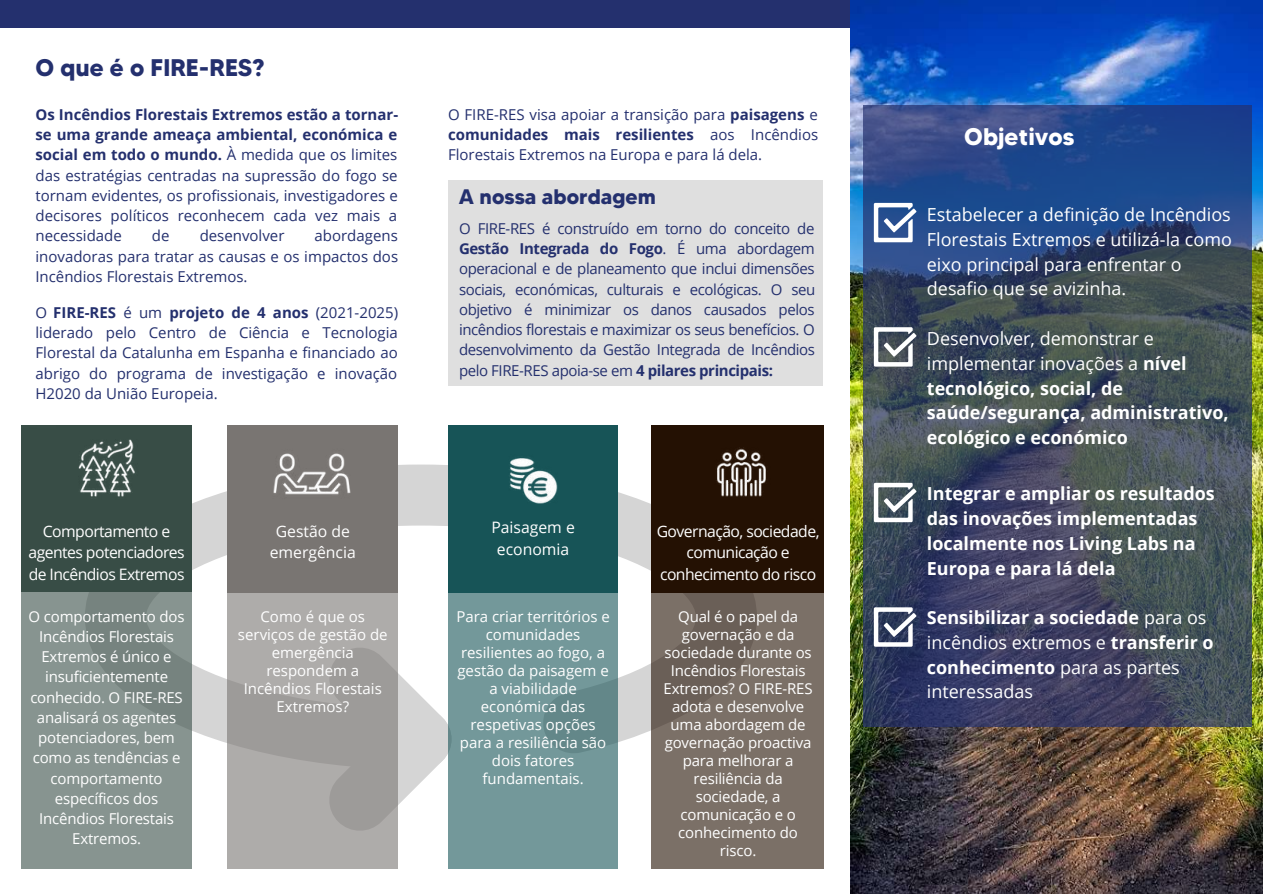
<style>
.page{position:relative;width:1263px;height:894px;background:#fff}
.page>*{position:absolute;margin:0;border:0;box-sizing:border-box;transform-origin:0 0}
.t1{font:700 24px "MADETOMMY";color:#24306e}
.t2{font:700 24px "MADETOMMY";color:#fff}
.t3{font:700 21px "MADETOMMY";color:#24306e}
.t4{font:700 18px/24.8px "Open Sans";color:#fff}
.t5{font:18px/24.8px "Open Sans";color:#fff}
.t6{font:15.75px/21.3px "Open Sans";letter-spacing:-.035em;color:#fff;text-align:center}
.t7{font:15.75px/21.3px "Open Sans";color:#fff;text-align:center}
.t8{font:15px/20.2px "Open Sans";color:#24306e;text-align:justify}
.t9{font:15px/18px "Open Sans";letter-spacing:-.01em;color:#fff;text-align:center}
.s1{font-weight:700}
.s2{font-weight:400}
</style>
<div class="page">
<img style="left:850px;top:0;width:413px;height:893px">
<svg style="left:191px;top:464px;width:460px;height:305px"></svg>
<svg style="left:397px;top:644px;width:51px;height:189px"></svg>
<div style="left:651px;top:425px;width:172px;height:165px;background:#241103"></div>
<img style="left:712px;top:441px;width:59px;height:64px">
<img style="left:21px;top:425px;width:170px;height:443px">
<img style="left:70px;top:439px;width:73px;height:68px">
<div style="left:448px;top:425px;width:170px;height:165px;background:#175457"></div>
<img style="left:506px;top:448px;width:53px;height:66px">
<div style="left:228px;top:425px;width:169px;height:165px;background:#797572"></div>
<img style="left:273px;top:442px;width:80px;height:62px">
<img style="left:228px;top:590px;width:169px;height:278px">
<img style="left:448px;top:590px;width:170px;height:278px">
<img style="left:651px;top:590px;width:172px;height:278px">
<div style="left:0;top:0;width:850px;height:28px;background:#24306e"></div>
<svg style="left:863px;top:105px;width:388px;height:621px;background:#3a4a66"></svg>
<svg style="left:874px;top:482px;width:42px;height:40px"></svg>
<svg style="left:874px;top:607px;width:42px;height:39px"></svg>
<svg style="left:874px;top:327px;width:42px;height:39px"></svg>
<svg style="left:874px;top:203px;width:42px;height:39px"></svg>
<div style="left:448px;top:180px;width:374px;height:206px;background:#dfdfdf"></div>
<h1 class="t1" style="left:35px;top:53px;width:231px">O que é o FIRE-RES?</h1>
<p class="t8" style="left:35px;top:104px;width:364px"><span class="s1">Os Incêndios Florestais Extremos estão a tornar&shy;se uma grande ameaça ambiental, económica e social em todo o mundo.</span> À medida que os limites das estratégias centradas na supressão do fogo se tornam evidentes, os profissionais, investigadores e decisores políticos reconhecem cada vez mais a necessidade</p>
<p class="t8" style="left:35px;top:225px;width:364px;text-indent:279px">abordagens inovadoras para tratar as causas e os impactos dos Incêndios Florestais Extremos.</p>
<p class="t8" style="left:35px;top:302px;width:364px">O <span class="s1">FIRE-RES</span> é um <span class="s1">projeto de 4 anos</span> (2021-2025) liderado pelo Centro de Ciência e Tecnologia Florestal da Catalunha em Espanha e financiado ao abrigo do programa de investigação e inovação H2020 da União Europeia.</p>
<p class="t8" style="left:152px;top:225px;width:19px">de</p>
<p class="t8" style="left:200px;top:225px;width:86px">desenvolver</p>
<p class="t8" style="left:448px;top:104px;width:372px">O FIRE-RES visa apoiar a transição para <span class="s1">paisagens</span> e <span class="s1">comunidades mais resilientes</span> aos Incêndios Florestais Extremos na Europa e para lá dela.</p>
<h2 class="t3" style="left:459px;top:184px;width:199px">A nossa abordagem</h2>
<p class="t8" style="left:459px;top:218px;width:358px">O FIRE-RES é construído em torno do conceito de <span class="s1">Gestão Integrada do Fogo</span>. É uma abordagem operacional e de planeamento que inclui dimensões sociais, económicas, culturais e ecológicas. O seu objetivo é minimizar os danos causados pelos incêndios florestais e maximizar os seus benefícios. O desenvolvimento da Gestão Integrada de Incêndios pelo FIRE-RES apoia-se em <span class="s1">4 pilares principais:</span></p>
<p class="t7" style="left:491px;top:516px;width:85px">Paisagem e economia</p>
<p class="t6" style="left:28px;top:520px;width:158px">Comportamento e agentes potenciadores de Incêndios Extremos</p>
<p class="t7" style="left:270px;top:520px;width:88px">Gestão de emergência</p>
<p class="t6" style="left:657px;top:520px;width:164px">Governação, sociedade, comunicação e conhecimento do risco</p>
<p class="t9" style="left:29px;top:605px;width:157px;line-height:20.2px">O comportamento dos<br>Incêndios Florestais<br>Extremos é único e insuficientemente conhecido. O FIRE-RES analisará os agentes potenciadores, bem como as tendências e comportamento específicos dos<br>Incêndios Florestais<br>Extremos.</p>
<p class="t9" style="left:238px;top:606px;width:151px">Como é que os serviços de gestão de emergência respondem a<br>Incêndios Florestais<br>Extremos?</p>
<p class="t9" style="left:456px;top:606px;width:155px">Para criar territórios e comunidades resilientes ao fogo, a gestão da paisagem e a viabilidade económica das respetivas opções para a resiliência são dois fatores fundamentais.</p>
<p class="t9" style="left:664px;top:606px;width:151px">Qual é o papel da governação e da sociedade durante os<br>Incêndios Florestais<br>Extremos? O FIRE-RES adota e desenvolve uma abordagem de governação proactiva para melhorar a resiliência da sociedade, a comunicação e o conhecimento do risco.</p>
<h1 class="t2" style="left:964px;top:121px;width:112px">Objetivos</h1>
<p class="t5" style="left:927px;top:202px;width:307px">Estabelecer a definição de Incêndios Florestais Extremos e utilizá-la como eixo principal para enfrentar o desafio que se avizinha.</p>
<p class="t4" style="left:927px;top:325px;width:303px"><span class="s2">Desenvolver, demonstrar e implementar inovações a</span> nível tecnológico, social, de saúde/segurança, administrativo, ecológico e económico</p>
<p class="t4" style="left:927px;top:481px;width:289px">Integrar e ampliar os resultados das inovações implementadas localmente nos Living Labs na<br>Europa e para lá dela</p>
<p class="t5" style="left:927px;top:604px;width:288px"><span class="s1">Sensibilizar a sociedade</span> para os incêndios extremos e <span class="s1">transferir o conhecimento</span> para as partes interessadas</p>
</div>
